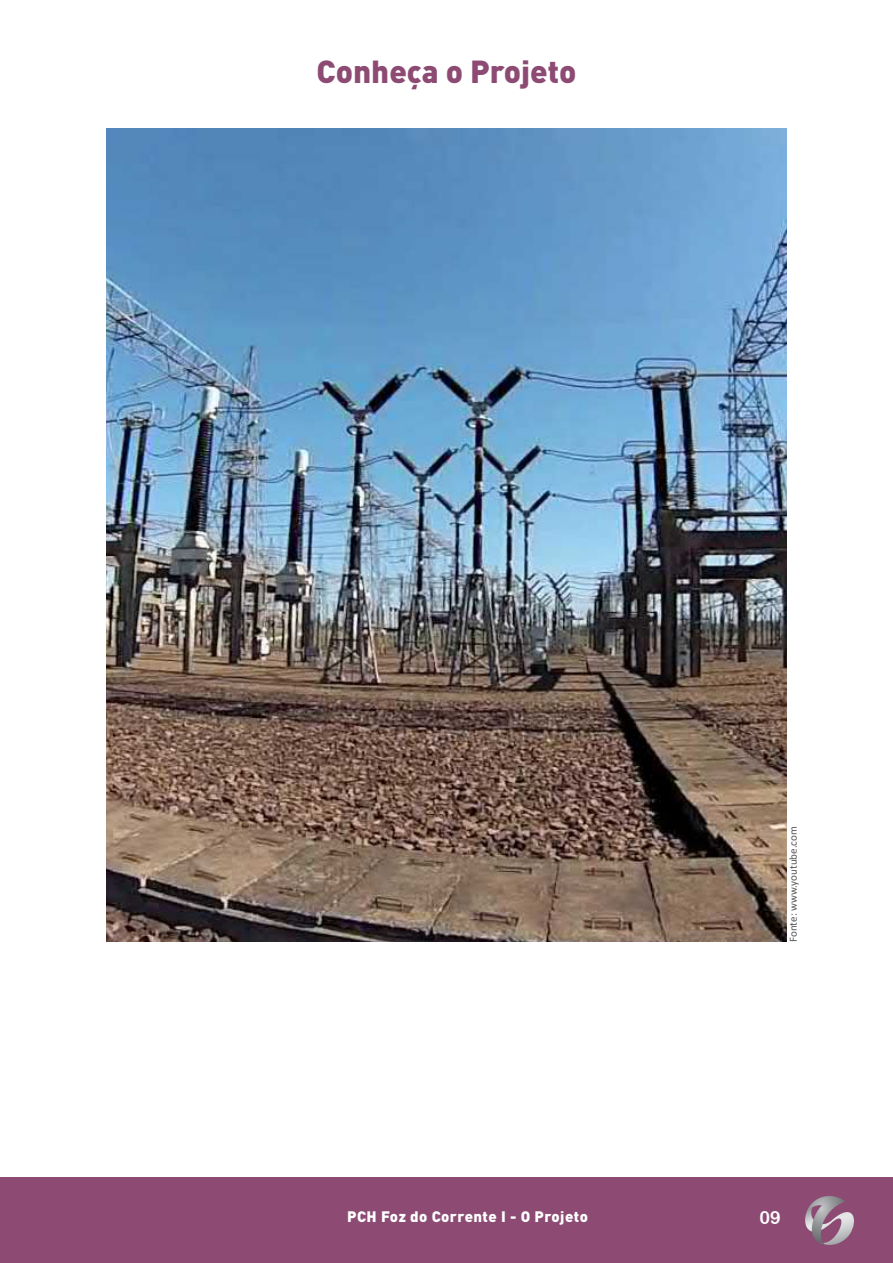
<style>
.page{position:relative;width:893px;height:1263px;background:#fff}
.page>*{position:absolute;margin:0;border:0;box-sizing:border-box;transform-origin:0 0}
.t1{font:900 31.5px "DIN Pro";color:#8d4b74}
.t2{font:18px "Arial Rounded MT Bold";color:#fff}
.t3{font:900 15px "DIN Pro";letter-spacing:.03em;color:#fff}
.t4{font:11.1px "Calibri";color:#58595b}
</style>
<div class="page">
<div style="left:0;top:1178px;width:893px;height:85px;background:#8d4b74"></div>
<svg style="left:805px;top:1196px;width:49px;height:49px"></svg>
<img style="left:106px;top:129px;width:681px;height:813px">
<h1 class="t1" style="left:317px;top:50px;width:261px">Conheça o Projeto</h1>
<p class="t3" style="left:347px;top:1206px;width:242px">PCH Foz do Corrente I - O Projeto</p>
<p class="t4" style="left:786px;top:942px;width:117px;rotate:-90deg">Fonte: www.youtube.com</p>
<p class="t2" style="left:759px;top:1207px;width:23px">09</p>
</div>
